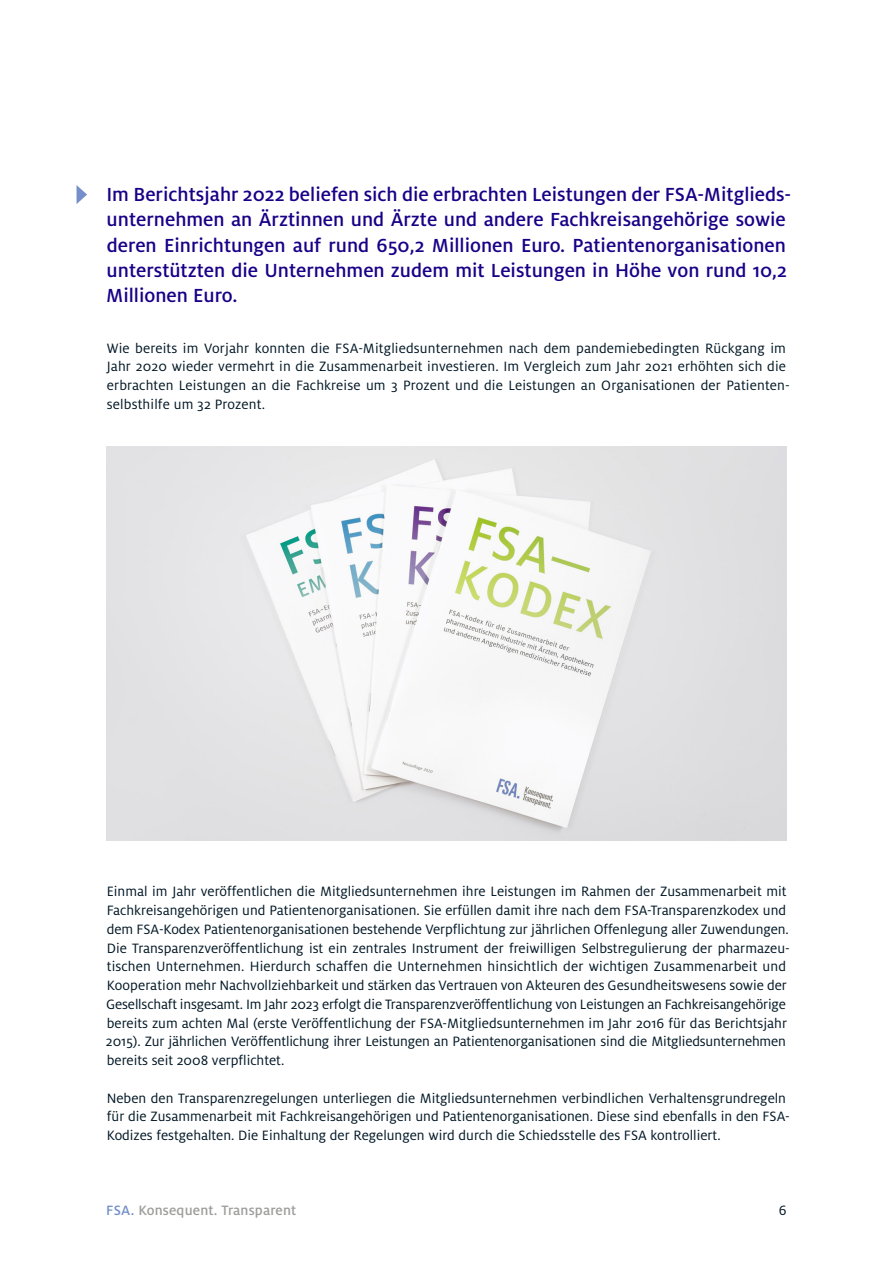
<style>
.page{position:relative;width:893px;height:1263px;background:#fff}
.page>*{position:absolute;margin:0;border:0;box-sizing:border-box;transform-origin:0 0}
.t1{font:500 21px/25.5px "Milo Pro";color:#190087}
.t2{font:15px/18.8px "Milo Pro";color:#001725}
.t3{font:500 15px "Milo Pro";letter-spacing:.01em;color:#9d9d9c}
.s1{color:#748fc9}
</style>
<div class="page">
<img style="left:106px;top:446px;width:681px;height:394px">
<svg style="left:77px;top:185px;width:10px;height:19px"></svg>
<p class="t1" style="left:106px;top:181px;width:686px">Im Berichtsjahr 2022 beliefen sich die erbrachten Leistungen der FSA-Mitglieds&shy;unternehmen an Ärztinnen und Ärzte und andere Fachkreisangehörige sowie deren Einrichtungen auf rund 650,2 Millionen Euro. Patientenorganisationen unterstützten die Unternehmen zudem mit Leistungen in Höhe von rund 10,2<br>Millionen Euro.</p>
<p class="t2" style="left:107px;top:339px;width:684px">Wie bereits im Vorjahr konnten die FSA-Mitgliedsunternehmen nach dem pandemiebedingten Rückgang im Jahr 2020 wieder vermehrt in die Zusammenarbeit investieren. Im Vergleich zum Jahr 2021 erhöhten sich die erbrachten Leistungen an die Fachkreise um 3 Prozent und die Leistungen an Organisationen der Patienten&shy;selbsthilfe um 32 Prozent.</p>
<p class="t2" style="left:106px;top:882px;width:685px">Einmal im Jahr veröffentlichen die Mitgliedsunternehmen ihre Leistungen im Rahmen der Zusammenarbeit mit Fachkreisangehörigen und Patientenorganisationen. Sie erfüllen damit ihre nach dem FSA-Transparenzkodex und dem FSA-Kodex Patientenorganisationen bestehende Verpflichtung zur jährlichen Offenlegung aller Zuwendungen.<br>Die Transparenzveröffentlichung ist ein zentrales Instrument der freiwilligen Selbstregulierung der pharmazeu&shy;tischen Unternehmen. Hierdurch schaffen die Unternehmen hinsichtlich der wichtigen Zusammenarbeit und Kooperation mehr Nachvollziehbarkeit und stärken das Vertrauen von Akteuren des Gesundheitswesens sowie der Gesellschaft insgesamt. Im Jahr 2023 erfolgt die Transparenzveröffentlichung von Leistungen an Fachkreisangehörige bereits zum achten Mal (erste Veröffentlichung der FSA-Mitgliedsunternehmen im Jahr 2016 für das Berichtsjahr 2015). Zur jährlichen Veröffentlichung ihrer Leistungen an Patientenorganisationen sind die Mitgliedsunternehmen bereits seit 2008 verpflichtet.</p>
<p class="t2" style="left:107px;top:1089px;width:685px">Neben den Transparenzregelungen unterliegen die Mitgliedsunternehmen verbindlichen Verhaltensgrundregeln für die Zusammenarbeit mit Fachkreisangehörigen und Patientenorganisationen. Diese sind ebenfalls in den FSA-<br>Kodizes festgehalten. Die Einhaltung der Regelungen wird durch die Schiedsstelle des FSA kontrolliert.</p>
<p class="t3" style="left:106px;top:1202px;width:192px"><span class="s1">FSA.</span> Konsequent. Transparent</p>
<p class="t2" style="left:779px;top:1201px;width:9px">6</p>
</div>
